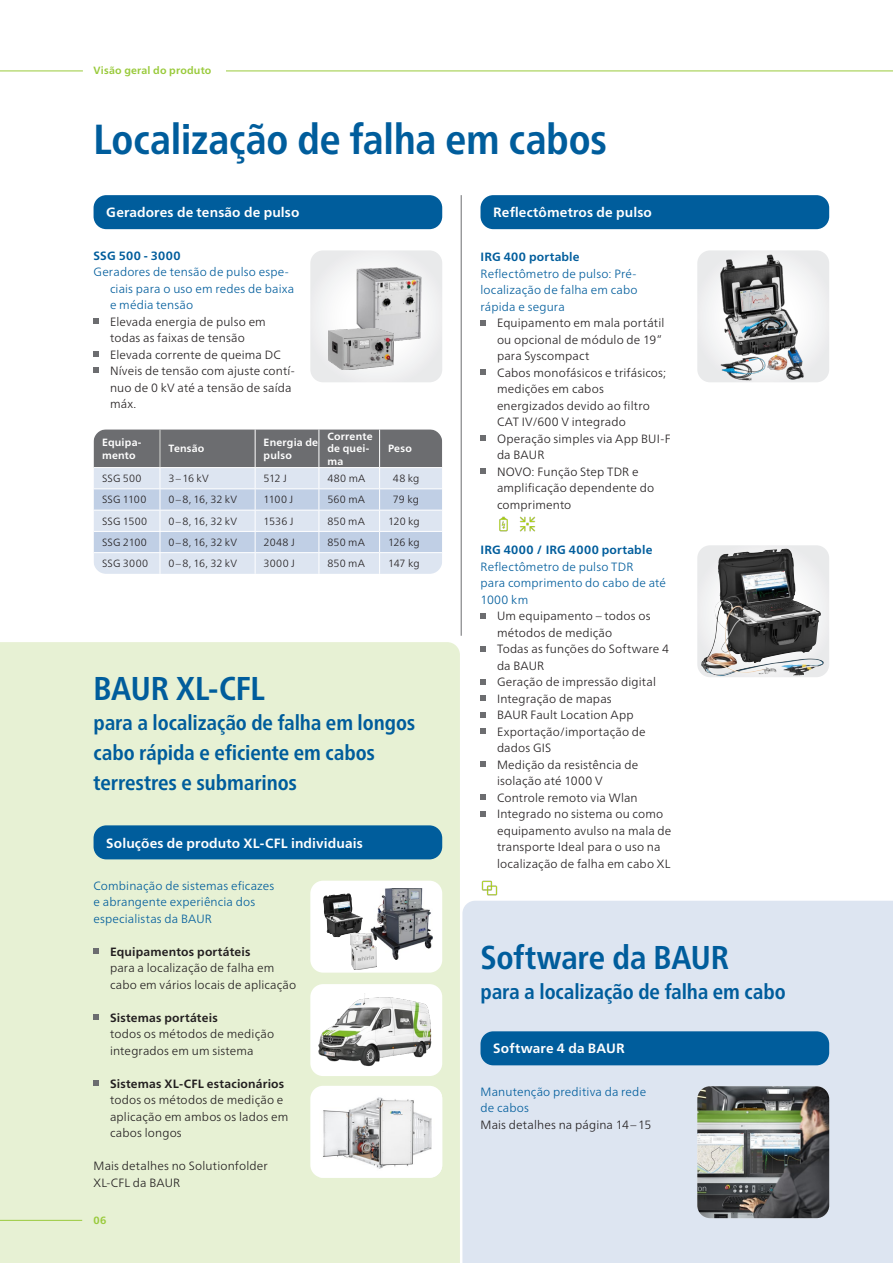
<style>
.page{position:relative;width:893px;height:1263px;background:#fff}
.page>*{position:absolute;margin:0;border:0;box-sizing:border-box;transform-origin:0 0}
.t1{font:700 condensed 42px "Frutiger Neue LTW1 G";letter-spacing:-.01em;color:#005d9c}
.t2{font:700 condensed 33px "Frutiger Neue LTW1 G";letter-spacing:-.005em;color:#005d9c}
.t3{font:700 condensed 21px/30px "Frutiger Neue LTW1 G";letter-spacing:-.005em;color:#005d9c}
.t4{font:700 13.5px "Frutiger Neue LTW1 G";letter-spacing:.01em;color:#fff}
.t5{font:300 12px/16.5px "Frutiger Neue LTW1 G";letter-spacing:.015em;color:#231f20}
.t6{font:300 12px/16.5px "Frutiger Neue LTW1 G";letter-spacing:.015em;color:#005d9c}
.t7{font:700 12px "Frutiger Neue LTW1 G";letter-spacing:.02em;color:#005d9c}
.t8{font:700 12px "Frutiger Neue LTW1 G";letter-spacing:.015em;color:#231f20}
.t9{font:300 10.5px "Frutiger Neue LTW1 G";letter-spacing:.01em;color:#231f20}
.t10{font:700 10.5px/12.8px "Frutiger Neue LTW1 G";letter-spacing:.02em;color:#fff}
.t11{font:700 10.5px "Frutiger Neue LTW1 G";letter-spacing:.02em;color:#99ca3b}
.s1{font-weight:700}
</style>
<div class="page">
<div style="left:0;top:642px;width:460px;height:621px;background:#e7f1d4"></div>
<div style="left:462px;top:901px;width:431px;height:362px;background:#dde5f1"></div>
<hr style="left:0;top:1220px;width:82px;height:1px;background:#99ca3b">
<svg style="left:94px;top:318px;width:5px;height:5px"></svg>
<svg style="left:94px;top:351px;width:5px;height:5px"></svg>
<svg style="left:94px;top:368px;width:5px;height:5px"></svg>
<svg style="left:310px;top:250px;width:132px;height:132px"></svg>
<img style="left:336px;top:252px;width:101px;height:100px">
<img style="left:329px;top:328px;width:64px;height:42px">
<div style="left:697px;top:250px;width:132px;height:132px;background:#ececee"></div>
<img style="left:707px;top:251px;width:112px;height:131px">
<svg style="left:697px;top:545px;width:132px;height:132px"></svg>
<img style="left:701px;top:549px;width:85px;height:127px">
<svg style="left:94px;top:429px;width:348px;height:145px;background:#b9c1cd"></svg>
<svg style="left:480px;top:320px;width:6px;height:5px"></svg>
<svg style="left:480px;top:369px;width:6px;height:6px"></svg>
<svg style="left:480px;top:435px;width:6px;height:6px"></svg>
<svg style="left:480px;top:468px;width:6px;height:6px"></svg>
<svg style="left:480px;top:613px;width:6px;height:5px"></svg>
<svg style="left:480px;top:646px;width:6px;height:5px"></svg>
<svg style="left:480px;top:679px;width:6px;height:5px"></svg>
<svg style="left:480px;top:696px;width:6px;height:5px"></svg>
<svg style="left:480px;top:712px;width:6px;height:5px"></svg>
<svg style="left:480px;top:729px;width:6px;height:5px"></svg>
<svg style="left:480px;top:762px;width:6px;height:5px"></svg>
<svg style="left:480px;top:795px;width:6px;height:5px"></svg>
<svg style="left:480px;top:811px;width:6px;height:5px"></svg>
<hr style="left:461px;top:195px;width:1px;height:441px;background:#6c6d70">
<div style="left:94px;top:195px;width:348px;height:34px;background:#005d9c;border-radius:13px"></div>
<div style="left:480px;top:195px;width:349px;height:34px;background:#005d9c;border-radius:13px"></div>
<hr style="left:194px;top:71px;width:699px;height:1px;background:#99ca3b">
<hr style="left:0;top:71px;width:83px;height:1px;background:#99ca3b">
<svg style="left:94px;top:948px;width:5px;height:6px"></svg>
<svg style="left:94px;top:1014px;width:5px;height:6px"></svg>
<svg style="left:94px;top:1080px;width:5px;height:6px"></svg>
<div style="left:94px;top:825px;width:348px;height:34px;background:#005d9c;border-radius:13px"></div>
<div style="left:480px;top:1031px;width:349px;height:34px;background:#005d9c;border-radius:13px"></div>
<img style="left:499px;top:516px;width:37px;height:16px">
<div style="left:94px;top:66px;width:131px;height:8px;background:#fff"></div>
<div style="left:310px;top:881px;width:132px;height:92px;background:#fff;border-radius:13px"></div>
<div style="left:310px;top:984px;width:132px;height:92px;background:#fff;border-radius:13px"></div>
<img style="left:318px;top:993px;width:114px;height:74px">
<div style="left:310px;top:1086px;width:132px;height:92px;background:#fff;border-radius:13px"></div>
<img style="left:319px;top:1090px;width:123px;height:88px">
<img style="left:370px;top:889px;width:63px;height:70px">
<img style="left:350px;top:933px;width:27px;height:36px">
<img style="left:323px;top:893px;width:26px;height:44px">
<img style="left:481px;top:880px;width:17px;height:16px">
<img style="left:697px;top:1086px;width:132px;height:132px">
<p class="t11" style="left:94px;top:63px;width:119px">Visão geral do produto</p>
<p class="t1" style="left:94px;top:107px;width:515px">Localização de falha em cabos</p>
<p class="t4" style="left:106px;top:203px;width:195px">Geradores de tensão de pulso</p>
<p class="t4" style="left:493px;top:203px;width:160px">Reflectômetros de pulso</p>
<p class="t7" style="left:94px;top:247px;width:88px">SSG 500 - 3000</p>
<p class="t6" style="left:110px;top:263px;width:186px;text-indent:-16px">Geradores de tensão de pulso espe&shy;ciais para o uso em redes de baixa e média tensão</p>
<p class="t5" style="left:110px;top:312px;width:157px">Elevada energia de pulso em todas as faixas de tensão</p>
<p class="t5" style="left:110px;top:345px;width:172px">Elevada corrente de queima DC</p>
<p class="t5" style="left:110px;top:362px;width:186px">Níveis de tensão com ajuste contí&shy;nuo de 0 kV até a tensão de saída máx.</p>
<p class="t10" style="left:102px;top:435px;width:41px">Equipa&shy;mento</p>
<p class="t10" style="left:168px;top:441px;width:37px">Tensão</p>
<p class="t10" style="left:264px;top:435px;width:56px">Energia de pulso</p>
<p class="t10" style="left:327px;top:429px;width:47px">Corrente de quei&shy;ma</p>
<p class="t10" style="left:388px;top:441px;width:25px">Peso</p>
<p class="t9" style="left:102px;top:471px;width:41px">SSG 500</p>
<p class="t9" style="left:168px;top:471px;width:42px">3–16 kV</p>
<p class="t9" style="left:264px;top:471px;width:25px">512 J</p>
<p class="t9" style="left:327px;top:471px;width:40px">480 mA</p>
<p class="t9" style="left:393px;top:471px;width:28px">48 kg</p>
<p class="t9" style="left:102px;top:492px;width:46px">SSG 1100</p>
<p class="t9" style="left:168px;top:492px;width:70px">0–8, 16, 32 kV</p>
<p class="t9" style="left:264px;top:492px;width:31px">1100 J</p>
<p class="t9" style="left:327px;top:492px;width:39px">560 mA</p>
<p class="t9" style="left:393px;top:492px;width:28px">79 kg</p>
<p class="t9" style="left:102px;top:513px;width:47px">SSG 1500</p>
<p class="t9" style="left:168px;top:513px;width:70px">0–8, 16, 32 kV</p>
<p class="t9" style="left:264px;top:513px;width:31px">1536 J</p>
<p class="t9" style="left:327px;top:513px;width:39px">850 mA</p>
<p class="t9" style="left:388px;top:513px;width:33px">120 kg</p>
<p class="t9" style="left:102px;top:535px;width:46px">SSG 2100</p>
<p class="t9" style="left:168px;top:535px;width:70px">0–8, 16, 32 kV</p>
<p class="t9" style="left:264px;top:535px;width:33px">2048 J</p>
<p class="t9" style="left:327px;top:535px;width:39px">850 mA</p>
<p class="t9" style="left:388px;top:535px;width:33px">126 kg</p>
<p class="t9" style="left:102px;top:556px;width:48px">SSG 3000</p>
<p class="t9" style="left:168px;top:556px;width:70px">0–8, 16, 32 kV</p>
<p class="t9" style="left:264px;top:556px;width:33px">3000 J</p>
<p class="t9" style="left:327px;top:556px;width:39px">850 mA</p>
<p class="t9" style="left:388px;top:556px;width:33px">147 kg</p>
<p class="t2" style="left:94px;top:663px;width:173px">BAUR XL-CFL</p>
<p class="t3" style="left:94px;top:705px;width:323px">para a localização de falha em longos cabo rápida e eficiente em cabos terrestres e submarinos</p>
<p class="t4" style="left:106px;top:833px;width:258px">Soluções de produto XL-CFL individuais</p>
<p class="t6" style="left:94px;top:876px;width:182px">Combinação de sistemas eficazes e abrangente experiência dos especialistas da BAUR</p>
<p class="t8" style="left:110px;top:943px;width:142px">Equipamentos portáteis</p>
<p class="t5" style="left:110px;top:959px;width:188px">para a localização de falha em cabo em vários locais de aplicação</p>
<p class="t5" style="left:110px;top:1008px;width:166px"><span class="s1">Sistemas portáteis<br></span>todos os métodos de medição integrados em um sistema</p>
<p class="t5" style="left:110px;top:1074px;width:180px"><span class="s1">Sistemas XL-CFL estacionários </span>todos os métodos de medição e aplicação em ambos os lados em cabos longos</p>
<p class="t5" style="left:94px;top:1157px;width:176px">Mais detalhes no Solutionfolder<br>XL-CFL da BAUR</p>
<p class="t11" style="left:94px;top:1213px;width:14px">06</p>
<p class="t7" style="left:480px;top:248px;width:101px">IRG 400 portable</p>
<p class="t6" style="left:480px;top:264px;width:157px">Reflectômetro de pulso: Pré-</p>
<p class="t6" style="left:480px;top:281px;width:159px">localização de falha em cabo</p>
<p class="t6" style="left:480px;top:297px;width:86px">rápida e segura</p>
<p class="t5" style="left:497px;top:314px;width:169px">Equipamento em mala portátil ou opcional de módulo de 19” para Syscompact</p>
<p class="t5" style="left:497px;top:363px;width:171px">Cabos monofásicos e trifásicos; medições em cabos energizados devido ao filtro<br>CAT IV/600 V integrado</p>
<p class="t5" style="left:497px;top:429px;width:175px">Operação simples via App BUI-F da BAUR</p>
<p class="t5" style="left:497px;top:462px;width:159px">NOVO: Função Step TDR e amplificação dependente do comprimento</p>
<p class="t7" style="left:480px;top:541px;width:173px">IRG 4000 / IRG 4000 portable</p>
<p class="t6" style="left:480px;top:558px;width:187px">Reflectômetro de pulso TDR<br>para comprimento do cabo de até<br>1000 km</p>
<p class="t5" style="left:497px;top:607px;width:155px">Um equipamento – todos os métodos de medição</p>
<p class="t5" style="left:497px;top:640px;width:173px">Todas as funções do Software 4 da BAUR</p>
<p class="t5" style="left:497px;top:673px;width:160px">Geração de impressão digital</p>
<p class="t5" style="left:497px;top:690px;width:116px">Integração de mapas</p>
<p class="t5" style="left:497px;top:706px;width:138px">BAUR Fault Location App</p>
<p class="t5" style="left:497px;top:723px;width:150px">Exportação/importação de dados GIS</p>
<p class="t5" style="left:497px;top:756px;width:143px">Medição da resistência de isolação até 1000 V</p>
<p class="t5" style="left:497px;top:789px;width:142px">Controle remoto via Wlan</p>
<p class="t5" style="left:497px;top:805px;width:176px">Integrado no sistema ou como equipamento avulso na mala de transporte Ideal para o uso na localização de falha em cabo XL</p>
<p class="t2" style="left:480px;top:933px;width:250px">Software da BAUR</p>
<p class="t3" style="left:480px;top:975px;width:307px">para a localização de falha em cabo</p>
<p class="t4" style="left:493px;top:1039px;width:133px">Software 4 da BAUR</p>
<p class="t6" style="left:480px;top:1082px;width:167px">Manutenção preditiva da rede de cabos</p>
<p class="t5" style="left:480px;top:1115px;width:172px">Mais detalhes na página 14–15</p>
</div>
